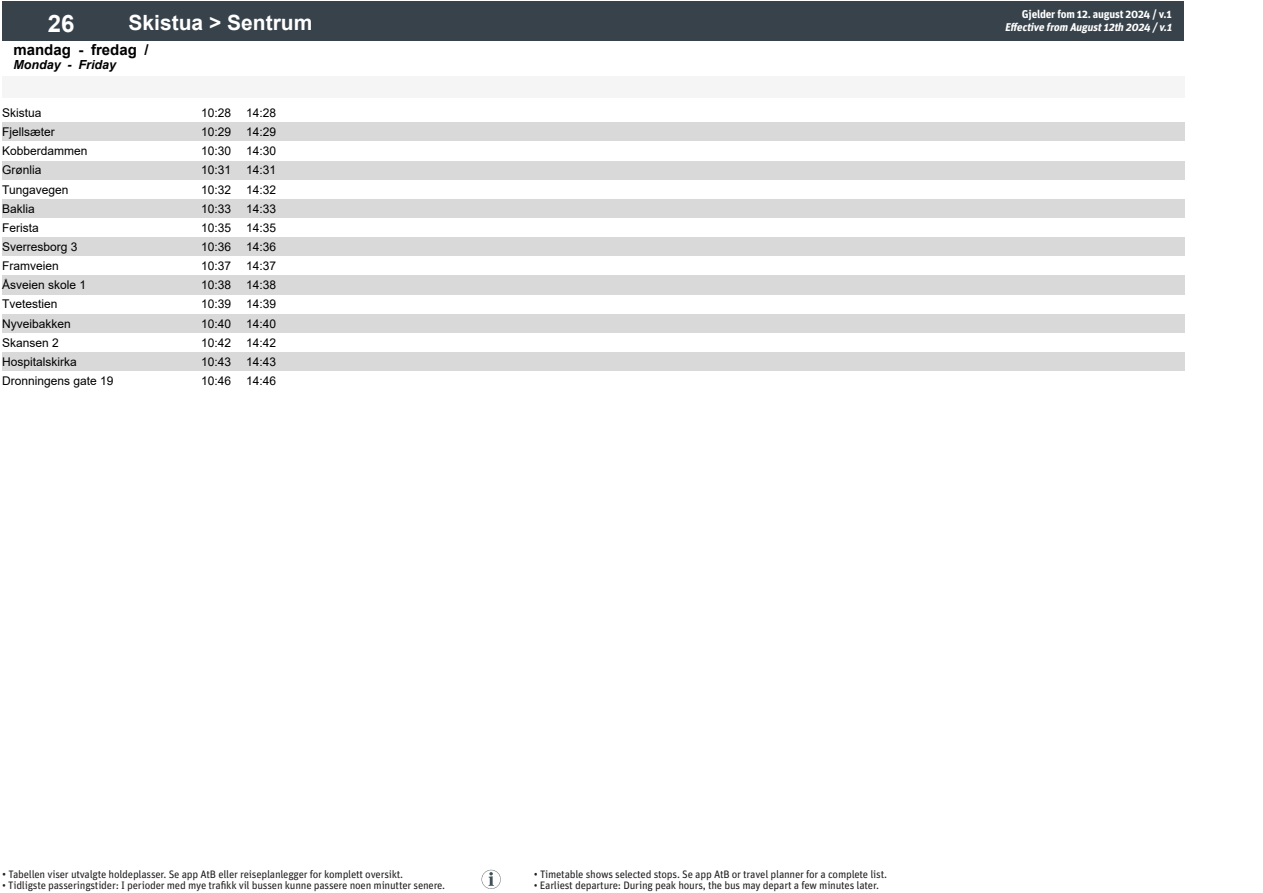
<style>
.page{position:relative;width:1263px;height:893px;background:#fff}
.page>*{position:absolute;margin:0;border:0;box-sizing:border-box;transform-origin:0 0}
.t1{font:700 24px "Arial";color:#fff}
.t2{font:700 21px "Arial";color:#fff}
.t3{font:700 15px "Arial";color:#000}
.t4{font:italic 700 12.45px "Arial";color:#000}
.t5{font:12px "Arial";color:#000}
.t6{font:italic 700 11.25px "Unit Pro";color:#fff}
.t7{font:700 11.25px "Unit Pro";letter-spacing:-.02em;color:#fff}
.t8{font:10.8px "Unit Pro";letter-spacing:-.02em;color:#231f20}
.s1{font-size:11.25px}
</style>
<div class="page">
<div style="left:2px;top:77px;width:192px;height:21px;background:#f5f5f5"></div>
<div style="left:194px;top:77px;width:45px;height:21px;background:#f5f5f5"></div>
<div style="left:239px;top:77px;width:45px;height:21px;background:#f5f5f5"></div>
<div style="left:284px;top:77px;width:45px;height:21px;background:#f5f5f5"></div>
<div style="left:329px;top:77px;width:45px;height:21px;background:#f5f5f5"></div>
<div style="left:374px;top:77px;width:45px;height:21px;background:#f5f5f5"></div>
<div style="left:419px;top:77px;width:45px;height:21px;background:#f5f5f5"></div>
<div style="left:464px;top:77px;width:45px;height:21px;background:#f5f5f5"></div>
<div style="left:509px;top:77px;width:45px;height:21px;background:#f5f5f5"></div>
<div style="left:554px;top:77px;width:45px;height:21px;background:#f5f5f5"></div>
<div style="left:599px;top:77px;width:45px;height:21px;background:#f5f5f5"></div>
<div style="left:644px;top:77px;width:45px;height:21px;background:#f5f5f5"></div>
<div style="left:689px;top:77px;width:45px;height:21px;background:#f5f5f5"></div>
<div style="left:734px;top:77px;width:45px;height:21px;background:#f5f5f5"></div>
<div style="left:779px;top:77px;width:45px;height:21px;background:#f5f5f5"></div>
<div style="left:824px;top:77px;width:45px;height:21px;background:#f5f5f5"></div>
<div style="left:869px;top:77px;width:45px;height:21px;background:#f5f5f5"></div>
<div style="left:914px;top:77px;width:45px;height:21px;background:#f5f5f5"></div>
<div style="left:959px;top:77px;width:45px;height:21px;background:#f5f5f5"></div>
<div style="left:1004px;top:77px;width:45px;height:21px;background:#f5f5f5"></div>
<div style="left:1049px;top:77px;width:45px;height:21px;background:#f5f5f5"></div>
<div style="left:1094px;top:77px;width:45px;height:21px;background:#f5f5f5"></div>
<div style="left:1139px;top:77px;width:45px;height:21px;background:#f5f5f5"></div>
<div style="left:2px;top:1px;width:118px;height:40px;background:#37424a"></div>
<div style="left:120px;top:1px;width:1064px;height:40px;background:#37424a"></div>
<div style="left:2px;top:123px;width:1182px;height:19px;background:#d9d9d9"></div>
<div style="left:2px;top:161px;width:1182px;height:19px;background:#d9d9d9"></div>
<div style="left:2px;top:199px;width:1182px;height:19px;background:#d9d9d9"></div>
<div style="left:2px;top:238px;width:1182px;height:19px;background:#d9d9d9"></div>
<div style="left:2px;top:276px;width:1182px;height:19px;background:#d9d9d9"></div>
<div style="left:2px;top:314px;width:1182px;height:19px;background:#d9d9d9"></div>
<div style="left:2px;top:352px;width:1182px;height:19px;background:#d9d9d9"></div>
<svg style="left:482px;top:870px;width:19px;height:19px"></svg>
<p class="t1" style="left:48px;top:6px;width:28px">26</p>
<p class="t2" style="left:128px;top:8px;width:185px">Skistua &gt; Sentrum</p>
<p class="t3" style="left:13px;top:39px;width:137px">mandag - fredag /</p>
<p class="t4" style="left:13px;top:56px;width:104px">Monday - Friday</p>
<p class="t5" style="left:2px;top:105px;width:41px">Skistua</p>
<p class="t5" style="left:201px;top:105px;width:32px">10:28</p>
<p class="t5" style="left:246px;top:105px;width:32px">14:28</p>
<p class="t5" style="left:2px;top:124px;width:54px">Fjellsæter</p>
<p class="t5" style="left:201px;top:124px;width:32px">10:29</p>
<p class="t5" style="left:246px;top:124px;width:32px">14:29</p>
<p class="t5" style="left:2px;top:143px;width:87px">Kobberdammen</p>
<p class="t5" style="left:201px;top:143px;width:32px">10:30</p>
<p class="t5" style="left:246px;top:143px;width:32px">14:30</p>
<p class="t5" style="left:2px;top:162px;width:41px">Grønlia</p>
<p class="t5" style="left:201px;top:162px;width:32px">10:31</p>
<p class="t5" style="left:246px;top:162px;width:32px">14:31</p>
<p class="t5" style="left:2px;top:181px;width:68px">Tungavegen</p>
<p class="t5" style="left:201px;top:181px;width:32px">10:32</p>
<p class="t5" style="left:246px;top:181px;width:32px">14:32</p>
<p class="t5" style="left:2px;top:200px;width:34px">Baklia</p>
<p class="t5" style="left:201px;top:200px;width:32px">10:33</p>
<p class="t5" style="left:246px;top:200px;width:32px">14:33</p>
<p class="t5" style="left:2px;top:219px;width:38px">Ferista</p>
<p class="t5" style="left:201px;top:219px;width:32px">10:35</p>
<p class="t5" style="left:246px;top:219px;width:32px">14:35</p>
<p class="t5" style="left:2px;top:239px;width:77px">Sverresborg 3</p>
<p class="t5" style="left:201px;top:239px;width:32px">10:36</p>
<p class="t5" style="left:246px;top:239px;width:32px">14:36</p>
<p class="t5" style="left:2px;top:258px;width:58px">Framveien</p>
<p class="t5" style="left:201px;top:258px;width:32px">10:37</p>
<p class="t5" style="left:246px;top:258px;width:32px">14:37</p>
<p class="t5" style="left:2px;top:277px;width:86px">Åsveien skole 1</p>
<p class="t5" style="left:201px;top:277px;width:32px">10:38</p>
<p class="t5" style="left:246px;top:277px;width:32px">14:38</p>
<p class="t5" style="left:2px;top:296px;width:57px">Tvetestien</p>
<p class="t5" style="left:201px;top:296px;width:32px">10:39</p>
<p class="t5" style="left:246px;top:296px;width:32px">14:39</p>
<p class="t5" style="left:2px;top:315px;width:70px">Nyveibakken</p>
<p class="t5" style="left:201px;top:315px;width:32px">10:40</p>
<p class="t5" style="left:246px;top:315px;width:32px">14:40</p>
<p class="t5" style="left:2px;top:334px;width:58px">Skansen 2</p>
<p class="t5" style="left:201px;top:334px;width:32px">10:42</p>
<p class="t5" style="left:246px;top:334px;width:32px">14:42</p>
<p class="t5" style="left:2px;top:353px;width:76px">Hospitalskirka</p>
<p class="t5" style="left:201px;top:353px;width:32px">10:43</p>
<p class="t5" style="left:246px;top:353px;width:32px">14:43</p>
<p class="t5" style="left:2px;top:372px;width:113px">Dronningens gate 19</p>
<p class="t5" style="left:201px;top:372px;width:32px">10:46</p>
<p class="t5" style="left:246px;top:372px;width:32px">14:46</p>
<p class="t7" style="left:1022px;top:6px;width:151px">Gjelder fom 12. august 2024 / v.1</p>
<p class="t6" style="left:1005px;top:19px;width:171px">Effective from August12th 2024 /v.1</p>
<p class="t8" style="left:2px;top:866px;width:403px"><span class="s1">•</span> Tabellen viser utvalgte holdeplasser. Se app AtB eller reiseplanlegger for komplett oversikt.</p>
<p class="t8" style="left:2px;top:878px;width:445px">• Tidligste passeringstider: I perioder med mye trafikk vil bussen kunne passere noen minutter senere.</p>
<p class="t8" style="left:534px;top:866px;width:355px"><span class="s1">•</span> Timetable shows selected stops. Se app AtB or travel planner for a complete list.</p>
<p class="t8" style="left:534px;top:878px;width:347px">• Earliest departure: During peak hours, the bus may depart a few minutes later.</p>
</div>
